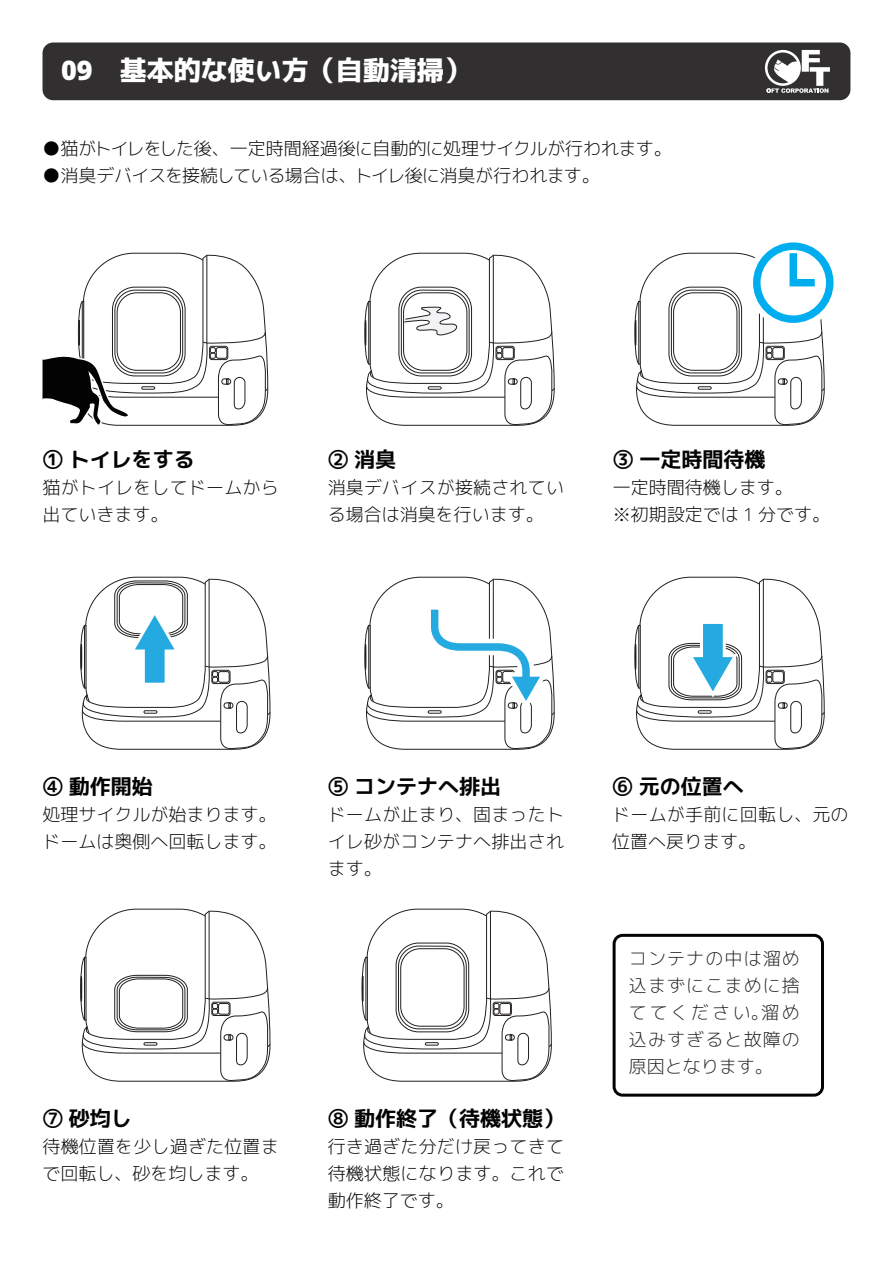
<style>
.page{position:relative;width:893px;height:1263px;background:#fff}
.page>*{position:absolute;margin:0;border:0;box-sizing:border-box;transform-origin:0 0}
.t1{font:800 27px "Koruri";color:#fff}
.t2{font:700 21px "Koruri";color:#030303}
.t3{font:300 18px/27px "Koruri";letter-spacing:.01em;color:#030303}
.t4{font:300 18px "Kazesawa";color:#030303}
.t5{font:300 18px/27px "Koruri";letter-spacing:.06em;color:#231f20;text-align:justify}
</style>
<div class="page">
<div style="left:43px;top:43px;width:807px;height:57px;background:#312f30;border-radius:11px"></div>
<svg style="left:765px;top:50px;width:65px;height:43px"></svg>
<svg style="left:361px;top:908px;width:191px;height:174px"></svg>
<svg style="left:364px;top:253px;width:191px;height:173px"></svg>
<svg style="left:80px;top:576px;width:191px;height:174px"></svg>
<svg style="left:634px;top:576px;width:191px;height:174px"></svg>
<svg style="left:80px;top:908px;width:191px;height:174px"></svg>
<svg style="left:42px;top:253px;width:227px;height:173px"></svg>
<div style="left:753px;top:242px;width:80px;height:81px;border:8px solid #00aeef;border-radius:50%"></div>
<svg style="left:634px;top:246px;width:191px;height:180px"></svg>
<svg style="left:364px;top:576px;width:191px;height:174px"></svg>
<div style="left:613px;top:934px;width:211px;height:163px;border:3px solid #030303;border-radius:9px"></div>
<h1 class="t1" style="left:61px;top:49px;width:411px">09　基本的な使い方（自動清掃）</h1>
<p class="t4" style="left:43px;top:135px;width:631px">●猫がトイレをした後、一定時間経過後に自動的に処理サイクルが行われます。</p>
<p class="t4" style="left:43px;top:162px;width:559px">●消臭デバイスを接続している場合は、トイレ後に消臭が行われます。</p>
<p class="t2" style="left:43px;top:444px;width:154px">① トイレをする</p>
<p class="t3" style="left:43px;top:473px;width:238px">猫がトイレをしてドームから出ていきます。</p>
<p class="t2" style="left:328px;top:444px;width:70px">② 消臭</p>
<p class="t3" style="left:328px;top:473px;width:238px">消臭デバイスが接続されている場合は消臭を行います。</p>
<p class="t2" style="left:613px;top:444px;width:154px">③ 一定時間待機</p>
<p class="t3" style="left:613px;top:473px;width:219px">一定時間待機します。<br>※初期設定では 1 分です。</p>
<p class="t2" style="left:43px;top:772px;width:112px">④ 動作開始</p>
<p class="t3" style="left:43px;top:801px;width:235px">処理サイクルが始まります。ドームは奥側へ回転します。</p>
<p class="t2" style="left:43px;top:1104px;width:91px">⑦ 砂均し</p>
<p class="t3" style="left:43px;top:1133px;width:238px">待機位置を少し過ぎた位置まで回転し、砂を均します。</p>
<p class="t2" style="left:328px;top:772px;width:175px">⑤ コンテナへ排出</p>
<p class="t3" style="left:328px;top:801px;width:238px;text-align:justify">ドームが止まり、固まったトイレ砂がコンテナへ排出されます。</p>
<p class="t2" style="left:328px;top:1104px;width:238px">⑧ 動作終了（待機状態）</p>
<p class="t3" style="left:328px;top:1133px;width:238px;text-align:justify">行き過ぎた分だけ戻ってきて待機状態になります。これで動作終了です。</p>
<p class="t2" style="left:612px;top:772px;width:133px">⑥ 元の位置へ</p>
<p class="t3" style="left:612px;top:801px;width:238px">ドームが手前に回転し、元の位置へ戻ります。</p>
<p class="t5" style="left:629px;top:945px;width:173px">コンテナの中は溜め込まずにこまめに捨ててください。溜め込みすぎると故障の原因となります。</p>
</div>
